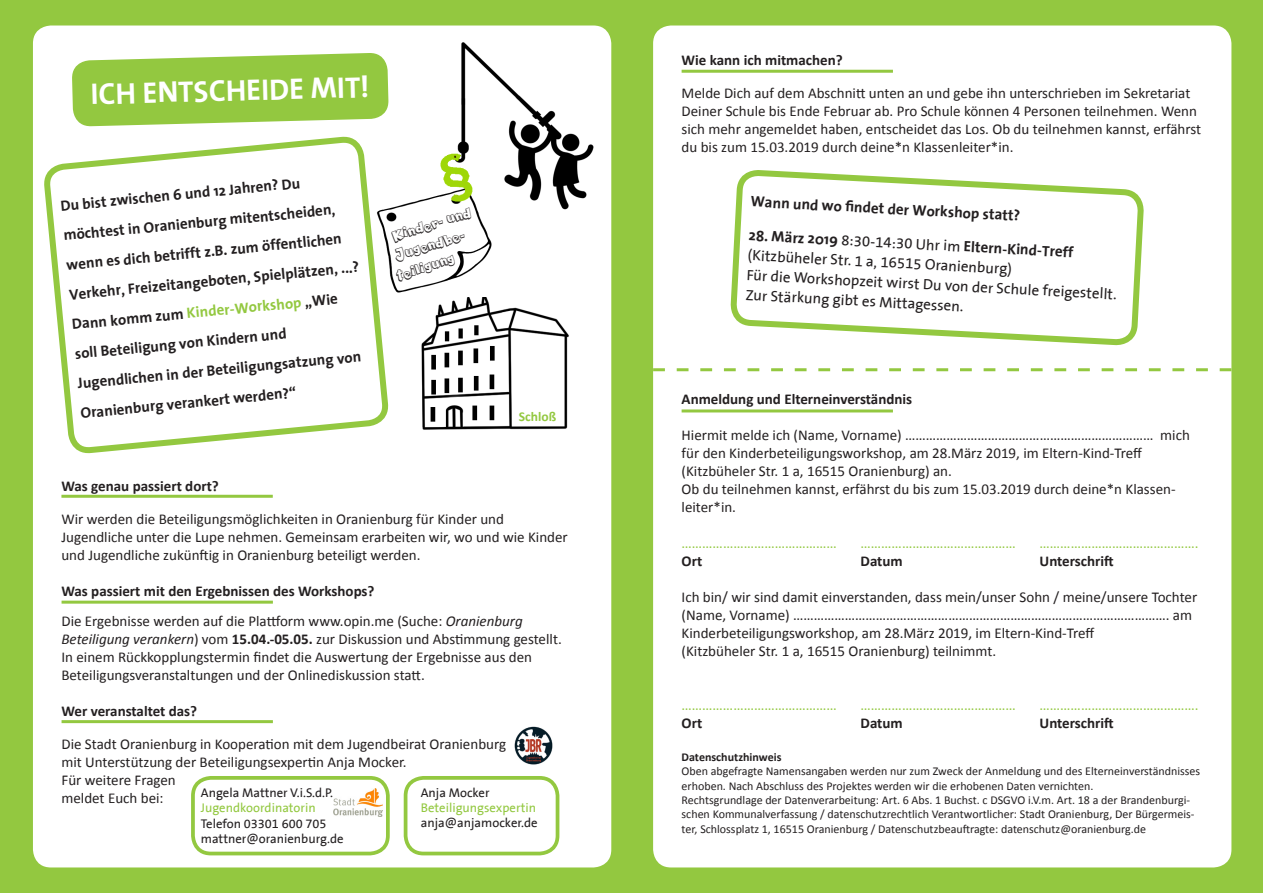
<style>
.page{position:relative;width:1263px;height:893px;background:#fff}
.page>*{position:absolute;margin:0;border:0;box-sizing:border-box;transform-origin:0 0}
.t1{font:700 30px "The Sans";color:#fff}
.t2{font:16.2px/19.5px "Comica BD";color:#231f20}
.t3{font:15px/18px "Calibri";color:#231f20}
.t4{font:700 15px/29.7px "The Sans";color:#231f20}
.t5{font:15px/20px "The Sans B5 Plain";color:#231f20}
.t6{font:700 15px "Calibri";color:#231f20}
.t7{font:15px "Calibri";color:#93c840}
.t8{font:700 13.5px "Calibri";color:#93c840}
.t9{font:12.75px/15.3px "The Sans B5 Plain";color:#231f20}
.t10{font:12px/14.4px "Calibri";color:#231f20}
.s1{color:#93c840}
.s2{font-weight:700}
.s3{font-style:italic}
.s4{font-family:"The Sans";font-weight:700}
</style>
<div class="page">
<div style="left:0;top:0;width:649px;height:893px;background:#93c840"></div>
<div style="left:33px;top:26px;width:578px;height:841px;background:#fff;border-radius:18px"></div>
<img style="left:334px;top:789px;width:48px;height:28px">
<img style="left:387px;top:42px;width:207px;height:256px">
<img style="left:421px;top:298px;width:148px;height:132px">
<svg style="left:46px;top:53px;width:341px;height:442px"></svg>
<div style="left:191px;top:776px;width:199px;height:79px;border:4px solid #93c840;border-radius:18px"></div>
<div style="left:404px;top:776px;width:155px;height:79px;border:4px solid #93c840;border-radius:18px"></div>
<hr style="left:61px;top:495px;width:212px;height:3px;background:#93c840">
<hr style="left:62px;top:601px;width:211px;height:3px;background:#93c840">
<hr style="left:62px;top:720px;width:211px;height:3px;background:#93c840">
<img style="left:514px;top:726px;width:39px;height:39px">
<div style="left:615px;top:0;width:648px;height:893px;background:#93c840"></div>
<div style="left:653px;top:26px;width:578px;height:841px;background:#fff;border-radius:18px"></div>
<svg style="left:653px;top:368px;width:578px;height:3px"></svg>
<svg style="left:727px;top:25px;width:420px;height:321px"></svg>
<hr style="left:682px;top:70px;width:211px;height:3px;background:#93c840">
<hr style="left:682px;top:409px;width:211px;height:3px;background:#93c840">
<p class="t1" style="left:90px;top:68px;width:281px;rotate:-1deg">ICH ENTSCHEIDE MIT!</p>
<p class="t4" style="left:57px;top:192px;width:294px;rotate:-6deg">Du bist zwischen 6 und 12 Jahren? Du möchtest in Oranienburg mitentscheiden, wenn es dich betrifft z.B. zum öffentlichen Verkehr, Freizeitangeboten, Spielplätzen, ...?<br>Dann komm zum <span class="s1">Kinder-Workshop</span> „Wie soll Beteiligung von Kindern und Jugendlichen in der Beteiligungsatzung von Oranienburg verankert werden?“</p>
<p class="t2" style="left:382px;top:228px;width:91px;text-indent:8px;rotate:-17deg">Kinder- und<br>Jugendbe&shy;teiligung</p>
<p class="t8" style="left:519px;top:409px;width:39px">Schloß</p>
<p class="t6" style="left:61px;top:476px;width:159px">Was genau passiert dort?</p>
<p class="t3" style="left:61px;top:509px;width:508px">Wir werden die Beteiligungsmöglichkeiten in Oranienburg für Kinder und<br>Jugendliche unter die Lupe nehmen. Gemeinsam erarbeiten wir, wo und wie Kinder und Jugendliche zukünftig in Oranienburg beteiligt werden.</p>
<p class="t3" style="left:61px;top:575px;width:463px;line-height:30px"><span class="s2">Was passiert mit den Ergebnissen des Workshops?<br></span>Die Ergebnisse werden auf die Plattform www.opin.me (Suche: <span class="s3">Oranienburg</span></p>
<p class="t3" style="left:61px;top:629px;width:502px"><span class="s3">Beteiligung verankern</span>) vom <span class="s2">15.04.-05.05.</span> zur Diskussion und Abstimmung gestellt.<br>In einem Rückkopplungstermin findet die Auswertung der Ergebnisse aus den<br>Beteiligungsveranstaltungen und der Onlinediskussion statt.</p>
<p class="t6" style="left:61px;top:701px;width:137px">Wer veranstaltet das?</p>
<p class="t3" style="left:61px;top:734px;width:446px">Die Stadt Oranienburg in Kooperation mit dem Jugendbeirat Oranienburg mit Unterstützung der Beteiligungsexpertin Anja Mocker.<br>Für weitere Fragen<br>meldet Euch bei:</p>
<p class="t9" style="left:421px;top:785px;width:118px">Anja Mocker<br><span class="s1">Beteiligungsexpertin </span>anja@anjamocker.de</p>
<p class="t9" style="left:201px;top:785px;width:144px">Angela Mattner V.i.S.d.P.<br><span class="s1">Jugendkoordinatorin<br></span>Telefon 03301 600 705 mattner@oranienburg.de</p>
<p class="t6" style="left:682px;top:51px;width:163px">Wie kann ich mitmachen?</p>
<p class="t3" style="left:682px;top:84px;width:521px">Melde Dich auf dem Abschnitt unten an und gebe ihn unterschrieben im Sekretariat Deiner Schule bis Ende Februar ab. Pro Schule können 4 Personen teilnehmen. Wenn sich mehr angemeldet haben, entscheidet das Los. Ob du teilnehmen kannst, erfährst du bis zum 15.03.2019 durch deine*n Klassenleiter*in.</p>
<p class="t4" style="left:751px;top:186px;width:271px;rotate:3deg">Wann und wo findet der Workshop statt?</p>
<p class="t5" style="left:749px;top:226px;width:372px;rotate:3deg"><span class="s4">28. März 2019</span> 8:30-14:30 Uhr im <span class="s4">Eltern-Kind-Treff </span>(Kitzbüheler Str. 1 a, 16515 Oranienburg)<br>Für die Workshopzeit wirst Du von der Schule freigestellt.<br>Zur Stärkung gibt es Mittagessen.</p>
<p class="t6" style="left:682px;top:390px;width:232px">Anmeldung und Elterneinverständnis</p>
<p class="t3" style="left:682px;top:426px;width:510px">Hiermit melde ich (Name, Vorname) ……………………………………………………………… mich für den Kinderbeteiligungsworkshop, am 28.März 2019, im Eltern-Kind-Treff (Kitzbüheler Str. 1 a, 16515 Oranienburg) an.<br>Ob du teilnehmen kannst, erfährst du bis zum 15.03.2019 durch deine*n Klassen&shy;leiter*in.</p>
<p class="t7" style="left:682px;top:534px;width:157px">………………………………………</p>
<p class="t7" style="left:860px;top:534px;width:157px">………………………………………</p>
<p class="t7" style="left:1039px;top:534px;width:161px">……………………………………….</p>
<p class="t6" style="left:682px;top:552px;width:22px">Ort</p>
<p class="t6" style="left:860px;top:552px;width:44px">Datum</p>
<p class="t6" style="left:1039px;top:552px;width:76px">Unterschrift</p>
<p class="t3" style="left:682px;top:588px;width:517px">Ich bin/ wir sind damit einverstanden, dass mein/unser Sohn / meine/unsere Tochter (Name, Vorname) ………………………………………………………………………………………………. am Kinderbeteiligungsworkshop, am 28.März 2019, im Eltern-Kind-Treff<br>(Kitzbüheler Str. 1 a, 16515 Oranienburg) teilnimmt.</p>
<p class="t7" style="left:682px;top:696px;width:157px">………………………………………</p>
<p class="t7" style="left:860px;top:696px;width:157px">………………………………………</p>
<p class="t7" style="left:1039px;top:696px;width:161px">……………………………………….</p>
<p class="t6" style="left:682px;top:714px;width:22px">Ort</p>
<p class="t6" style="left:860px;top:714px;width:44px">Datum</p>
<p class="t6" style="left:1039px;top:714px;width:76px">Unterschrift</p>
<p class="t10" style="left:682px;top:749px;width:520px"><span class="s2">Datenschutzhinweis<br></span>Oben abgefragte Namensangaben werden nur zum Zweck der Anmeldung und des Elterneinverständnisses erhoben. Nach Abschluss des Projektes werden wir die erhobenen Daten vernichten.<br>Rechtsgrundlage der Datenverarbeitung: Art. 6 Abs. 1 Buchst. c DSGVO i.V.m. Art. 18 a der Brandenburgi&shy;schen Kommunalverfassung / datenschutzrechtlich Verantwortlicher: Stadt Oranienburg, Der Bürgermeis&shy;ter, Schlossplatz 1, 16515 Oranienburg / Datenschutzbeauftragte: datenschutz@oranienburg.de</p>
</div>
